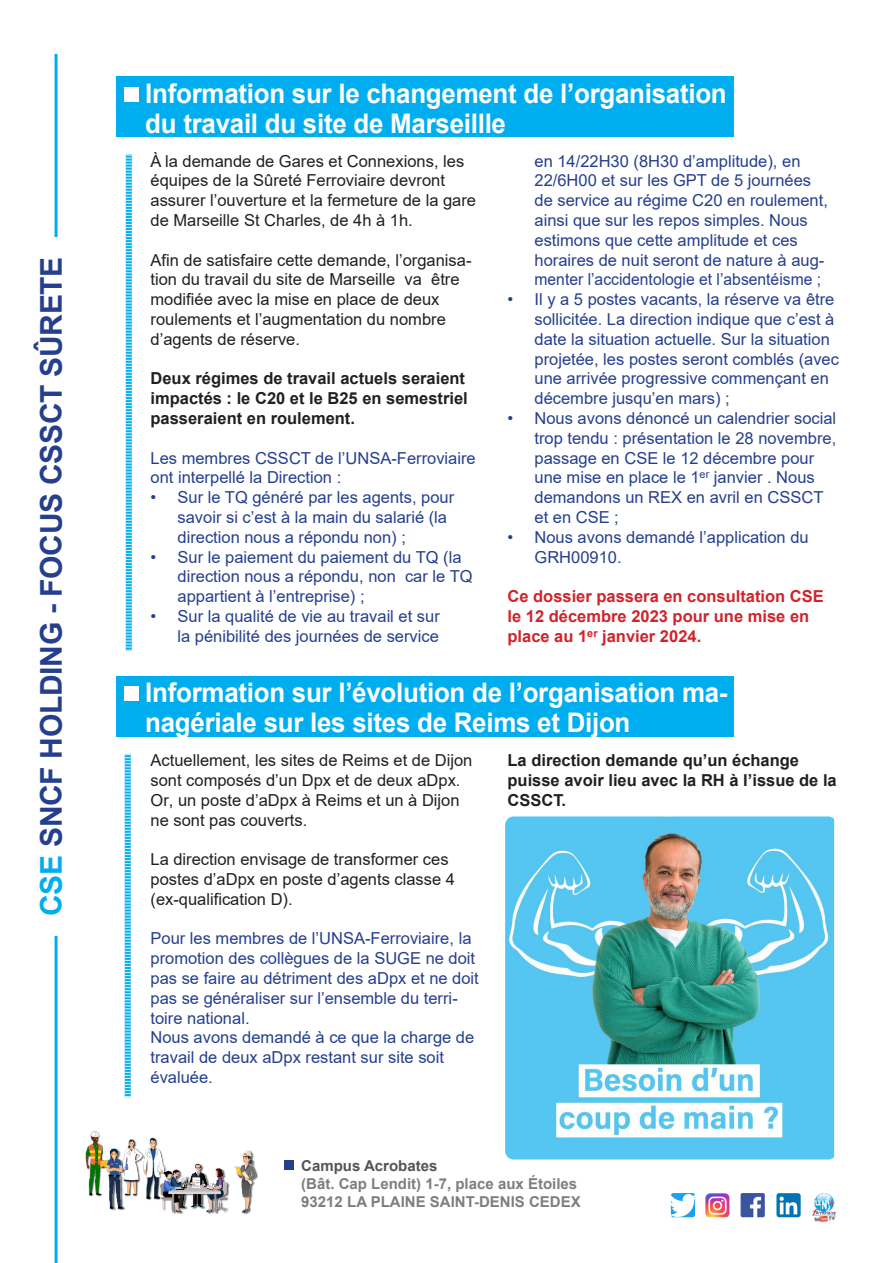
<style>
.page{position:relative;width:893px;height:1263px;background:#fff}
.page>*{position:absolute;margin:0;border:0;box-sizing:border-box;transform-origin:0 0}
.t1{font:700 30px "Arial";letter-spacing:-.01em;color:#253f8e}
.t2{font:700 27px/30px "Arial";letter-spacing:-.01em;color:#fff;scale:.96 1}
.t3{font:16.5px/19.8px "Arial";color:#253f8e}
.t4{font:16.5px/19.8px "Arial";color:#231f20}
.t5{font:700 16.5px/19.8px "Arial";color:#231f20}
.t6{font:700 16.5px/19.8px "Arial";color:#d1232a}
.t7{font:700 15px "Arial";color:#7c7e81}
.t8{font:700 15px "Arial";color:#545557}
.s1{color:#00aeef}
.s2{font-style:inherit}
</style>
<div class="page">
<hr style="left:55px;top:54px;width:3px;height:1209px;background:#00aeef">
<div style="left:40px;top:237px;width:32px;height:698px;background:#fff"></div>
<img style="left:671px;top:1193px;width:24px;height:24px">
<img style="left:705px;top:1193px;width:24px;height:24px">
<img style="left:741px;top:1193px;width:24px;height:24px">
<img style="left:776px;top:1193px;width:25px;height:24px">
<img style="left:813px;top:1193px;width:23px;height:29px">
<div style="left:285px;top:1160px;width:9px;height:10px;background:#253f8e"></div>
<img style="left:126px;top:1137px;width:38px;height:63px">
<img style="left:234px;top:1150px;width:24px;height:65px">
<img style="left:86px;top:1131px;width:16px;height:19px">
<img style="left:155px;top:1159px;width:75px;height:55px">
<img style="left:102px;top:1145px;width:17px;height:5px">
<img style="left:85px;top:1150px;width:42px;height:61px">
<div style="left:116px;top:77px;width:618px;height:60px;background:#00aeef"></div>
<div style="left:125px;top:87px;width:14px;height:14px;background:#fff"></div>
<div style="left:116px;top:676px;width:618px;height:60px;background:#00aeef"></div>
<img style="left:505px;top:816px;width:329px;height:343px">
<div style="left:125px;top:687px;width:14px;height:14px;background:#fff"></div>
<svg style="left:126px;top:154px;width:6px;height:497px;background:#52c6f2"></svg>
<svg style="left:125px;top:754px;width:6px;height:343px;background:#53c6f2"></svg>
<p class="t1" style="left:30px;top:916px;width:661px;rotate:-90deg"><span class="s1">CSE</span> SNCF HOLDING - FOCUS CSSCT SÛRETE</p>
<p class="t2" style="left:145px;top:79px;width:607px">Information sur le changement de l’organisation du travail du site de Marseillle</p>
<p class="t4" style="left:151px;top:151px;width:327px">À la demande de Gares et Connexions, les équipes de la Sûreté Ferroviaire devront assurer l’ouverture et la fermeture de la gare de Marseille St Charles, de 4h à 1h.</p>
<p class="t4" style="left:151px;top:250px;width:323px"><span class="s2">Afin de satisfaire cette demande, l’organisa&shy;</span>tion du travail du site de Marseille va être <span class="s2">modifiée avec la mise en place de deux </span>roulements et l’augmentation du nombre d’agents de réserve.</p>
<p class="t5" style="left:151px;top:369px;width:319px">Deux régimes de travail actuels seraient impactés : le C20 et le B25 en semestriel passeraient en roulement.</p>
<p class="t3" style="left:151px;top:448px;width:327px">Les membres CSSCT de l’UNSA-Ferroviaire ont interpellé la Direction :</p>
<p class="t3" style="left:178px;top:487px;width:278px;text-indent:-27px">• Sur le TQ généré par les agents, pour savoir si c’est à la main du salarié (la direction nous a répondu non) ;</p>
<p class="t3" style="left:178px;top:547px;width:297px;text-indent:-27px">• Sur le paiement du paiement du TQ (la direction nous a répondu, non car le TQ appartient à l’entreprise) ;</p>
<p class="t3" style="left:151px;top:606px;width:291px;text-align:right">• Sur la qualité de vie au travail et sur la pénibilité des journées de service</p>
<p class="t3" style="left:534px;top:151px;width:295px">en 14/22H30 (8H30 d’amplitude), en 22/6H00 et sur les GPT de 5 journées de service au régime C20 en roulement, ainsi que sur les repos simples. Nous estimons que cette amplitude et ces horaires de nuit seront de nature à aug&shy;menter l’accidentologie et l’absentéisme ;</p>
<p class="t3" style="left:534px;top:289px;width:306px;text-indent:-27px">• Il y a 5 postes vacants, la réserve va être sollicitée. La direction indique que c’est à date la situation actuelle. Sur la situation projetée, les postes seront comblés (avec une arrivée progressive commençant en décembre jusqu’en mars) ;</p>
<p class="t3" style="left:534px;top:408px;width:303px;text-indent:-27px">• Nous avons dénoncé un calendrier social trop tendu : présentation le 28 novembre, passage en CSE le 12 décembre pour une mise en place le 1<sup>er</sup> janvier . Nous demandons un REX en avril en CSSCT et en CSE ;</p>
<p class="t3" style="left:534px;top:527px;width:276px;text-indent:-27px">• Nous avons demandé l’application du<br>GRH00910.</p>
<p class="t6" style="left:507px;top:587px;width:318px">Ce dossier passera en consultation CSE le 12 décembre 2023 pour une mise en place au 1<sup>er</sup> janvier 2024.</p>
<p class="t2" style="left:145px;top:678px;width:608px">Information sur l’évolution de l’organisation ma&shy;nagériale sur les sites de Reims et Dijon</p>
<p class="t4" style="left:151px;top:750px;width:323px">Actuellement, les sites de Reims et de Dijon sont composés d’un Dpx et de deux aDpx.<br>Or, un poste d’aDpx à Reims et un à Dijon ne sont pas couverts.</p>
<p class="t4" style="left:151px;top:849px;width:306px">La direction envisage de transformer ces postes d’aDpx en poste d’agents classe 4 <span class="s2">(ex</span>-<span class="s2">qualification D).</span></p>
<p class="t3" style="left:151px;top:928px;width:330px">Pour les membres de l’UNSA-Ferroviaire, la promotion des collègues de la SUGE ne doit pas se faire au détriment des aDpx et ne doit pas se généraliser sur l’ensemble du terri&shy;toire national.<br>Nous avons demandé à ce que la charge de travail de deux aDpx restant sur site soit évaluée.</p>
<p class="t5" style="left:507px;top:751px;width:331px">La direction demande qu’un échange puisse avoir lieu avec la RH à l’issue de la<br>CSSCT.</p>
<p class="t8" style="left:301px;top:1155px;width:138px">Campus Acrobates</p>
<p class="t7" style="left:301px;top:1173px;width:277px">(Bât. Cap Lendit) 1-7, place aux Étoiles</p>
<p class="t7" style="left:301px;top:1191px;width:281px">93212 LA PLAINE SAINT-DENIS CEDEX</p>
</div>
